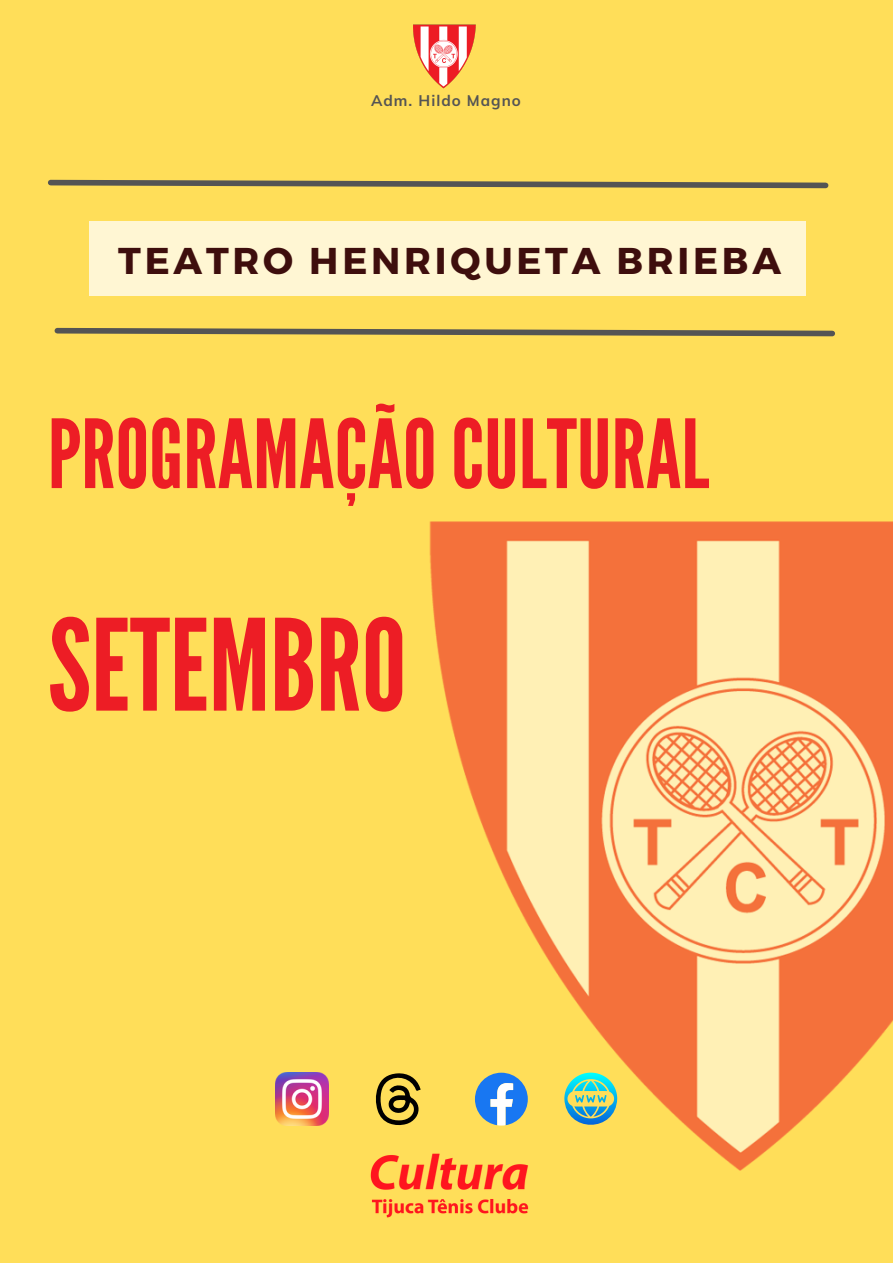
<style>
.page{position:relative;width:893px;height:1264px;background:#fff}
.page>*{position:absolute;margin:0;border:0;box-sizing:border-box;transform-origin:0 0}
.t1{font:126.3px "League Gothic";color:#ed1d25}
.t2{font:94.95px "League Gothic";color:#ed1d25}
.t3{font:700 37.2px "Montserrat";letter-spacing:.1em;color:#3e0e0d}
.t4{font:15.15px "RTL Bayan Bold";letter-spacing:.065em;color:#545454}
</style>
<div class="page">
<div style="left:0;top:0;width:892px;height:1262px;background:#ffde59"></div>
<svg style="left:54px;top:327px;width:781px;height:10px"></svg>
<svg style="left:48px;top:179px;width:781px;height:10px"></svg>
<div style="left:89px;top:221px;width:716px;height:74px;background:#fff6d3"></div>
<img style="left:413px;top:24px;width:63px;height:65px">
<img style="left:399px;top:521px;width:493px;height:650px">
<img style="left:370px;top:1146px;width:170px;height:72px">
<img style="left:276px;top:1072px;width:53px;height:53px">
<svg style="left:475px;top:1072px;width:52px;height:53px"></svg>
<svg style="left:564px;top:1072px;width:53px;height:61px"></svg>
<svg style="left:376px;top:1072px;width:45px;height:53px"></svg>
<p class="t4" style="left:371px;top:90px;width:151px">Adm. Hildo Magno</p>
<p class="t3" style="left:118px;top:236px;width:664px">TEATRO HENRIQUETA BRIEBA</p>
<p class="t2" style="left:48px;top:399px;width:663px">PROGRAMAÇÃOCULTURAL</p>
<p class="t1" style="left:48px;top:592px;width:360px">SETEMBRO</p>
</div>
